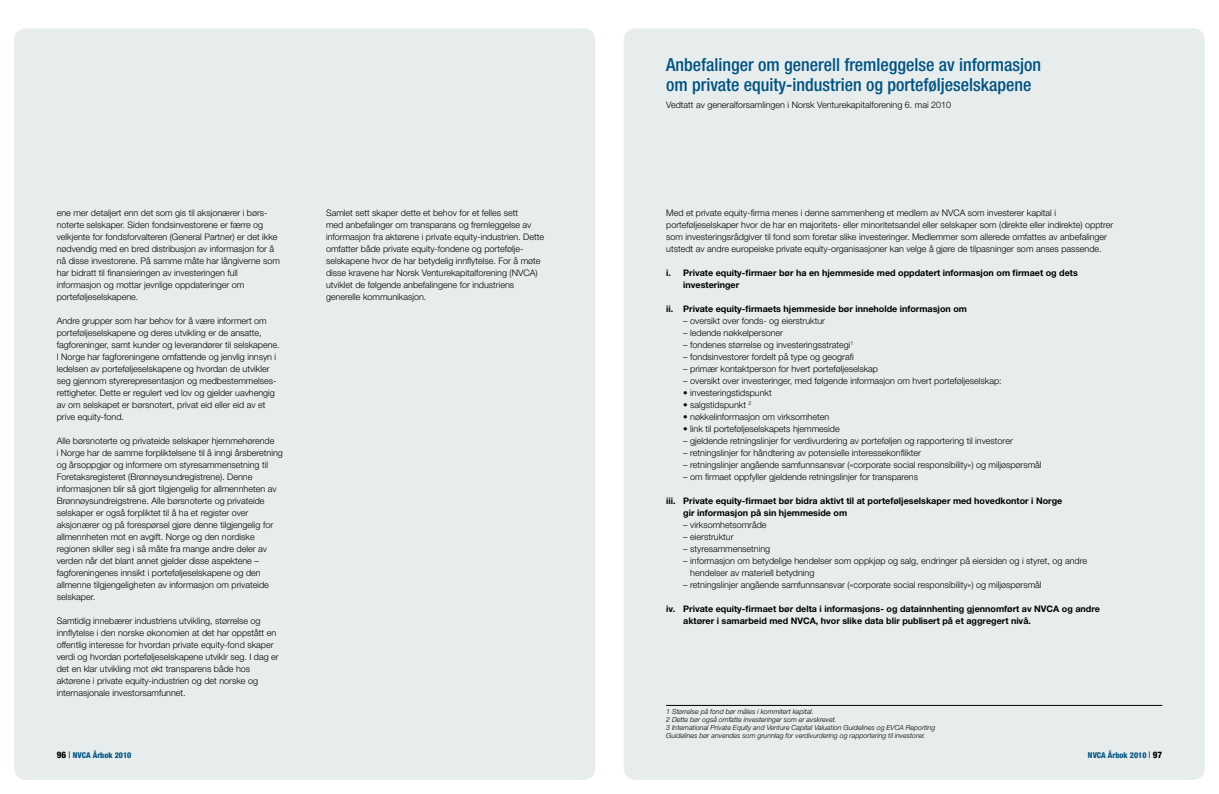
<style>
.page{position:relative;width:1219px;height:794px;background:#fff}
.page>*{position:absolute;margin:0;border:0;box-sizing:border-box;transform-origin:0 0}
.t1{font:500 condensed 18px/20px "Helvetica Neue LT";color:#005380}
.t2{font:300 9px/12px "Helvetica Neue LT";color:#000}
.t3{font:700 9px/12px "Helvetica Neue LT";color:#000}
.t4{font:800 condensed 8px "Helvetica Neue LT";color:#005380}
.t5{font:italic 300 7px/8px "Helvetica Neue LT";color:#000}
.s1{font-size:9px;color:#000}
.s2{font-weight:400;font-size:9px;color:#000}
</style>
<div class="page">
<div style="left:624px;top:28px;width:581px;height:752px;background:#e7eced;border-radius:12px"></div>
<div style="left:14px;top:28px;width:581px;height:752px;background:#e7eced;border-radius:12px"></div>
<hr style="left:666px;top:705px;width:496px;height:1px;background:#000">
<p class="t2" style="left:57px;top:207px;width:225px">ene mer detaljert enn det som gis til aksjonærer i børs&shy;noterte selskaper. Siden fondsinvestorene er færre og velkjente for fondsforvalteren (General Partner) er det ikke nødvendig med en bred distribusjon av informasjon for å nå disse investorene. På samme måte har långiverne som har bidratt til finansieringen av investeringen full informasjon og mottar jevnlige oppdateringer om porteføljeselskapene.</p>
<p class="t2" style="left:57px;top:315px;width:225px">Andre grupper som har behov for å være informert om porteføljeselskapene og deres utvikling er de ansatte, fagforeninger, samt kunder og leverandører til selskapene.<br>I Norge har fagforeningene omfattende og jenvlig innsyn i ledelsen av porteføljeselskapene og hvordan de utvikler seg gjennom styrerepresentasjon og medbestemmelses&shy;rettigheter. Dette er regulert ved lov og gjelder uavhengig av om selskapet er børsnotert, privat eid eller eid av et prive equity-fond.</p>
<p class="t2" style="left:57px;top:435px;width:228px">Alle børsnoterte og privateide selskaper hjemmehørende<br>i Norge har de samme forpliktelsene til å inngi årsberetning og årsoppgjør og informere om styresammensetning til Foretaksregisteret (Brønnøysundregistrene). Denne informasjonen blir så gjort tilgjengelig for allmennheten av Brønnøysundreigstrene. Alle børsnoterte og privateide selskaper er også forpliktet til å ha et register over aksjonærer og på forespørsel gjøre denne tilgjengelig for allmennheten mot en avgift. Norge og den nordiske regionen skiller seg i så måte fra mange andre deler av verden når det blant annet gjelder disse aspektene – fagforeningenes innsikt i porteføljeselskapene og den allmenne tilgjengeligheten av informasjon om privateide selskaper.</p>
<p class="t2" style="left:57px;top:615px;width:224px">Samtidig innebærer industriens utvikling, størrelse og innflytelse i den norske økonomien at det har oppstått en offentlig interesse for hvordan private equity-fond skaper verdi og hvordan porteføljeselskapene utviklr seg. I dag er det en klar utvikling mot økt transparens både hos aktørene i private equity-industrien og det norske og internasjonale investorsamfunnet.</p>
<p class="t2" style="left:326px;top:207px;width:220px">Samlet sett skaper dette et behov for et felles sett<br>med anbefalinger om transparans og fremleggelse av informasjon fra aktørene i private equity-industrien. Dette omfatter både private equity-fondene og portefølje&shy;selskapene hvor de har betydelig innflytelse. For å møte disse kravene har Norsk Venturekapitalforening (NVCA) utviklet de følgende anbefalingene for industriens generelle kommunikasjon.</p>
<h1 class="t1" style="left:666px;top:54px;width:377px">Anbefalinger om generell fremleggelse av informasjon om private equity-industrien og porteføljeselskapene</h1>
<p class="t2" style="left:666px;top:99px;width:287px">Vedtatt av generalforsamlingen i Norsk Venturekapitalforening 6. mai 2010</p>
<p class="t2" style="left:666px;top:207px;width:449px">Med et private equity-firma menes i denne sammenheng et medlem av NVCA som investerer kapital i porteføljeselskaper hvor de har en majoritets- eller minoritetsandel eller selskaper som (direkte eller indirekte) opptrer som investeringsrådgiver til fond som foretar slike investeringer. Medlemmer som allerede omfattes av anbefalinger utstedt av andre europeiske private equity-organisasjoner kan velge å gjøre de tilpasninger som anses passende.</p>
<p class="t3" style="left:683px;top:267px;width:396px;text-indent:-17px">i. Private equity-firmaer bør ha en hjemmeside med oppdatert informasjon om firmaet og dets investeringer</p>
<p class="t3" style="left:666px;top:303px;width:302px">ii. Private equity-firmaets hjemmeside bør inneholde informasjon om</p>
<p class="t2" style="left:683px;top:315px;width:143px">– oversikt over fonds- og eierstruktur</p>
<p class="t2" style="left:683px;top:327px;width:101px">– ledende nøkkelpersoner</p>
<p class="t2" style="left:683px;top:339px;width:172px">– fondenes størrelse og investeringsstrategi<sup>1</sup></p>
<p class="t2" style="left:683px;top:351px;width:172px">– fondsinvestorer fordelt på type og geografi</p>
<p class="t2" style="left:683px;top:363px;width:196px">– primær kontaktperson for hvert porteføljeselskap</p>
<p class="t2" style="left:683px;top:375px;width:320px">– oversikt over investeringer, med følgende informasjon om hvert porteføljeselskap:</p>
<p class="t2" style="left:683px;top:387px;width:90px">• investeringstidspunkt</p>
<p class="t2" style="left:683px;top:399px;width:70px">• salgstidspunkt <sup>2</sup></p>
<p class="t2" style="left:683px;top:411px;width:148px">• nøkkelinformasjon om virksomheten</p>
<p class="t2" style="left:683px;top:423px;width:158px">• link til porteføljeselskapets hjemmeside</p>
<p class="t2" style="left:683px;top:435px;width:331px">– gjeldende retningslinjer for verdivurdering av porteføljen og rapportering til investorer</p>
<p class="t2" style="left:683px;top:447px;width:239px">– retningslinjer for håndtering av potensielle interessekonflikter</p>
<p class="t2" style="left:683px;top:459px;width:360px">– retningslinjer angående samfunnsansvar («corporate social responsibility») og miljøspørsmål</p>
<p class="t2" style="left:683px;top:471px;width:236px">– om firmaet oppfyller gjeldende retningslinjer for transparens</p>
<p class="t3" style="left:683px;top:495px;width:381px;text-indent:-17px">iii. Private equity-firmaet bør bidra aktivt til at porteføljeselskaper med hovedkontor i Norge gir informasjon på sin hjemmeside om</p>
<p class="t2" style="left:683px;top:519px;width:85px">– virksomhetsområde</p>
<p class="t2" style="left:683px;top:531px;width:52px">– eierstruktur</p>
<p class="t2" style="left:683px;top:543px;width:89px">– styresammensetning</p>
<p class="t2" style="left:690px;top:555px;width:398px;text-indent:-7px">– informasjon om betydelige hendelser som oppkjøp og salg, endringer på eiersiden og i styret, og andre hendelser av materiell betydning</p>
<p class="t2" style="left:683px;top:579px;width:360px">– retningslinjer angående samfunnsansvar («corporate social responsibility») og miljøspørsmål</p>
<p class="t3" style="left:683px;top:603px;width:418px;text-indent:-17px">iv. Private equity-firmaet bør delta i informasjons- og datainnhenting gjennomført av NVCA og andre aktører i samarbeid med NVCA, hvor slike data blir publisert på et aggregert nivå.</p>
<p class="t5" style="left:666px;top:707px;width:271px">1 Størrelse på fond bør måles i kommitert kapital.<br>2 Dette bør også omfatte investeringer som er avskrevet.<br>3 International Private Equity and Venture Capital Valuation Guidelines og EVCA Reporting Guidelines bør anvendes som grunnlag for verdivurdering og rapportering til investorer.</p>
<p class="t4" style="left:57px;top:750px;width:76px"><span class="s1">96</span> <span class="s2">|</span> NVCA Årbok 2010</p>
<p class="t4" style="left:1088px;top:750px;width:76px">NVCA Årbok 2010 <span class="s2">|</span> <span class="s1">97</span></p>
</div>
